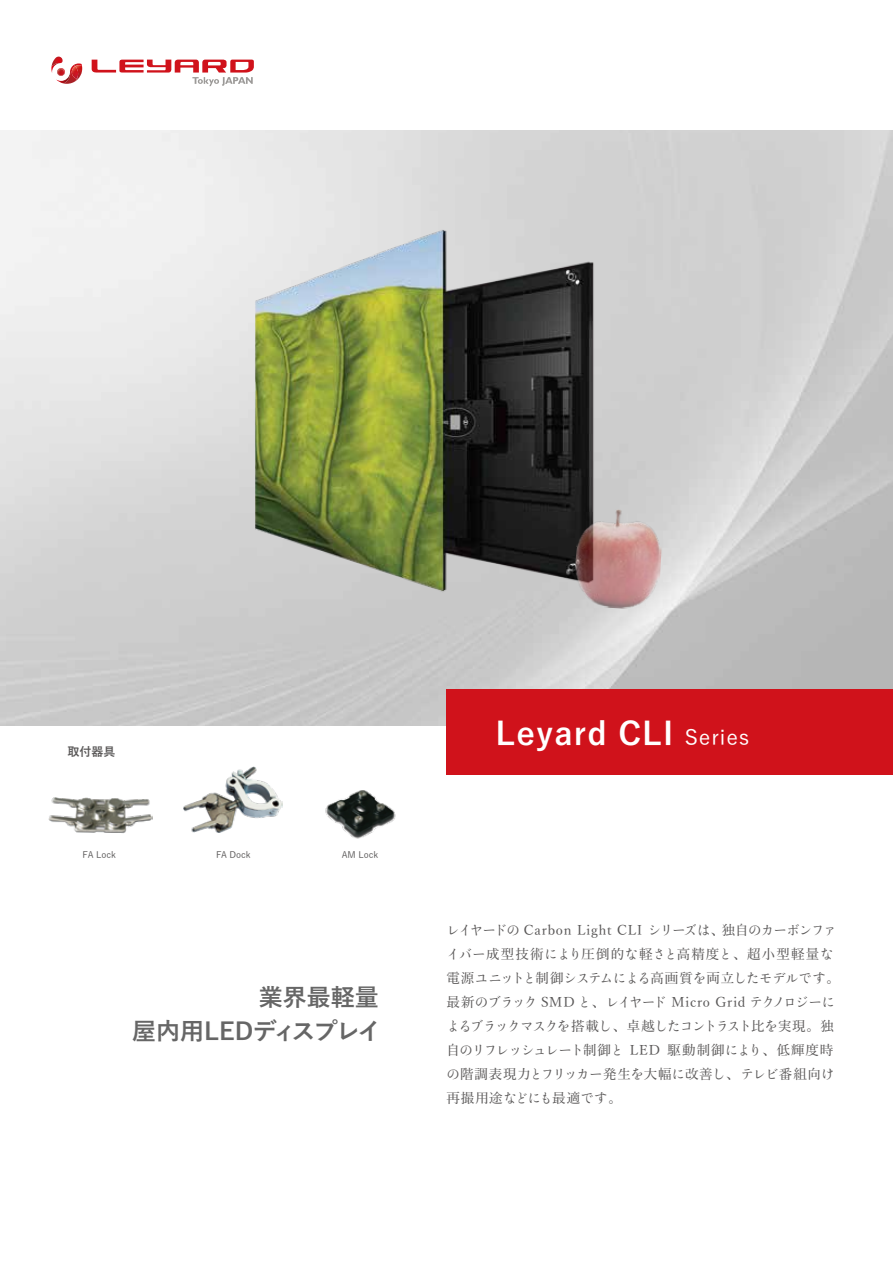
<style>
.page{position:relative;width:893px;height:1263px;background:#fff}
.page>*{position:absolute;margin:0;border:0;box-sizing:border-box;transform-origin:0 0}
.t1{font:700 31.5px "Yu Go";letter-spacing:.04em;color:#fff}
.t2{font:700 24px/34.5px "Yu Go";color:#666;text-align:right}
.t3{font:500 13.5px/24px "Yu Min 36 p Kn";letter-spacing:-.025em;color:#595757}
.t4{font:700 12px "Yu Go";color:#595757}
.t5{font:500 9px "Yu Go";color:#595757}
.s1{font-weight:500;font-size:21px}
</style>
<div class="page">
<img style="left:0;top:131px;width:893px;height:594px">
<img style="left:49px;top:798px;width:104px;height:35px">
<img style="left:184px;top:767px;width:99px;height:65px">
<img style="left:325px;top:790px;width:71px;height:49px">
<img style="left:160px;top:218px;width:551px;height:384px">
<div style="left:447px;top:689px;width:446px;height:85px;background:#d0121b"></div>
<svg style="left:92px;top:59px;width:162px;height:27px"></svg>
<svg style="left:51px;top:57px;width:31px;height:27px"></svg>
<img style="left:573px;top:507px;width:91px;height:103px">
<p class="t4" style="left:67px;top:745px;width:50px">取付器具</p>
<p class="t5" style="left:83px;top:846px;width:35px">FA Lock</p>
<p class="t5" style="left:216px;top:846px;width:36px">FA Dock</p>
<p class="t5" style="left:342px;top:846px;width:38px">AM Lock</p>
<h2 class="t2" style="left:132px;top:980px;width:250px">業界最軽量<br>屋内用LEDディスプレイ</h2>
<h1 class="t1" style="left:496px;top:716px;width:255px">Leyard CLI <span class="s1">Series</span></h1>
<p class="t3" style="left:446px;top:917px;width:395px">レイヤードの Carbon Light CLI シリーズは、独自のカーボンファイバー成型技術により圧倒的な軽さと高精度と、超小型軽量な電源ユニットと制御システムによる高画質を両立したモデルです。最新のブラック SMD と、レイヤード Micro Grid テクノロジーによるブラックマスクを搭載し、卓越したコントラスト比を実現。独自のリフレッシュレート制御と LED 駆動制御により、低輝度時の階調表現力とフリッカー発生を大幅に改善し、テレビ番組向け再撮用途などにも最適です。</p>
</div>
